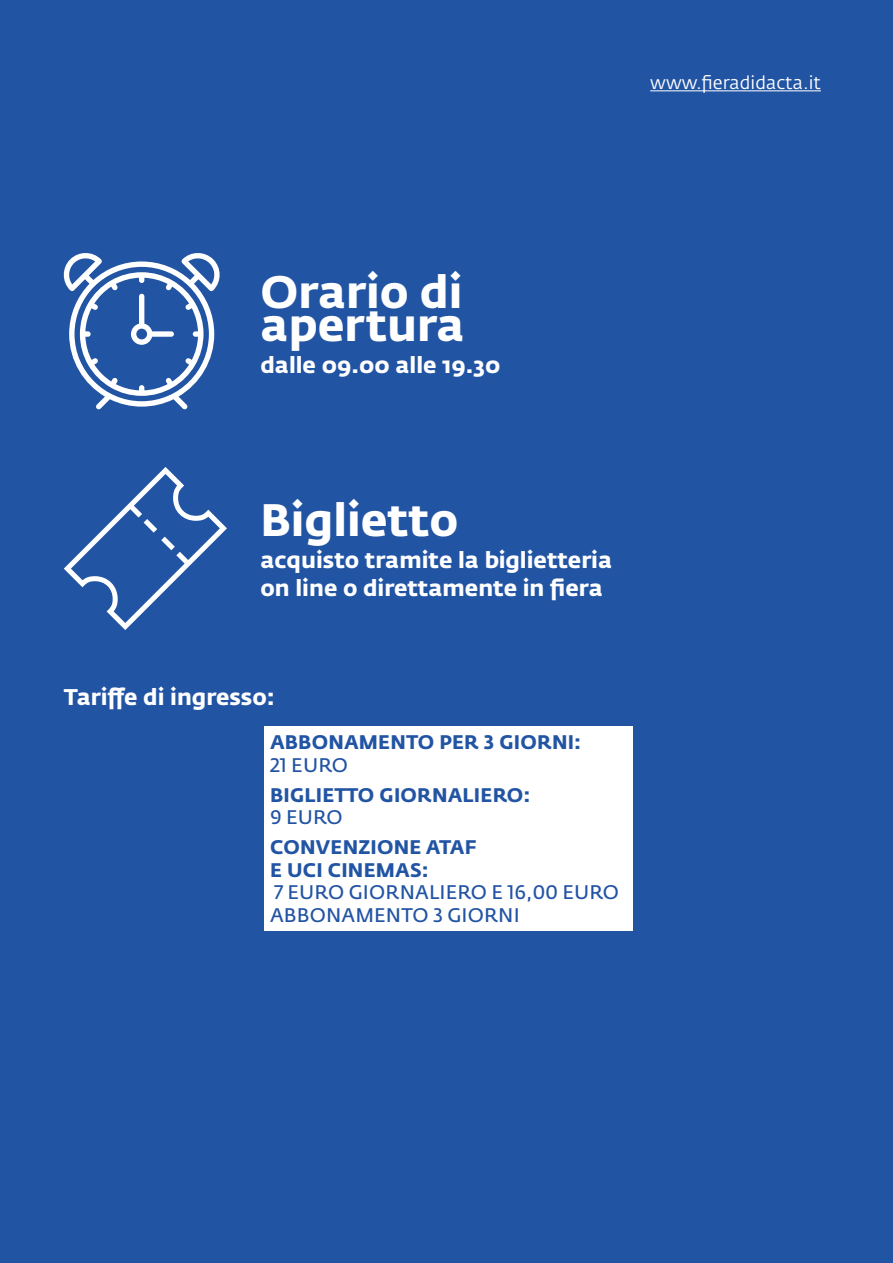
<style>
.page{position:relative;width:893px;height:1263px;background:#2254a4}
.page>*{position:absolute;margin:0;border:0;box-sizing:border-box;transform-origin:0 0}
.t1{font:700 45px/33px "Fedra Sans Std";color:#fff}
.t2{font:700 22.5px/28.5px "Fedra Sans Std";color:#fff}
.t3{font:700 19.5px/22.5px "Fedra Sans Std";letter-spacing:.01em;color:#2254a4}
.t4{font:19.5px/22.5px "Fedra Sans Std";letter-spacing:.01em;color:#2254a4}
.t5{font:18px "Fedra Sans Std";color:#fff}
</style>
<div class="page">
<hr style="left:650px;top:90px;width:171px;height:1px;background:#fff">
<svg style="left:63px;top:253px;width:157px;height:156px"></svg>
<svg style="left:64px;top:467px;width:163px;height:163px"></svg>
<div style="left:264px;top:726px;width:368px;height:205px;background:#fff"></div>
<p class="t5" style="left:650px;top:71px;width:172px">www.fieradidacta.it</p>
<h1 class="t1" style="left:260px;top:276px;width:206px">Orario di apertura</h1>
<p class="t2" style="left:260px;top:351px;width:241px">dalle 09.00 alle 19.30</p>
<h1 class="t1" style="left:260px;top:504px;width:200px">Biglietto</h1>
<p class="t2" style="left:260px;top:545px;width:353px">acquisto tramite la biglietteria on line o direttamente in fiera</p>
<p class="t2" style="left:64px;top:683px;width:213px">Tariffe di ingresso:</p>
<p class="t3" style="left:270px;top:731px;width:313px">ABBONAMENTO PER 3 GIORNI:</p>
<p class="t4" style="left:270px;top:754px;width:80px">21 EURO</p>
<p class="t3" style="left:270px;top:784px;width:262px">BIGLIETTO GIORNALIERO:</p>
<p class="t4" style="left:270px;top:806px;width:74px">9 EURO</p>
<p class="t3" style="left:270px;top:836px;width:208px">CONVENZIONE ATAF<br>E UCI CINEMAS:</p>
<p class="t4" style="left:270px;top:881px;width:351px">7 EURO GIORNALIERO E 16,00 EURO<br>ABBONAMENTO 3 GIORNI</p>
</div>
